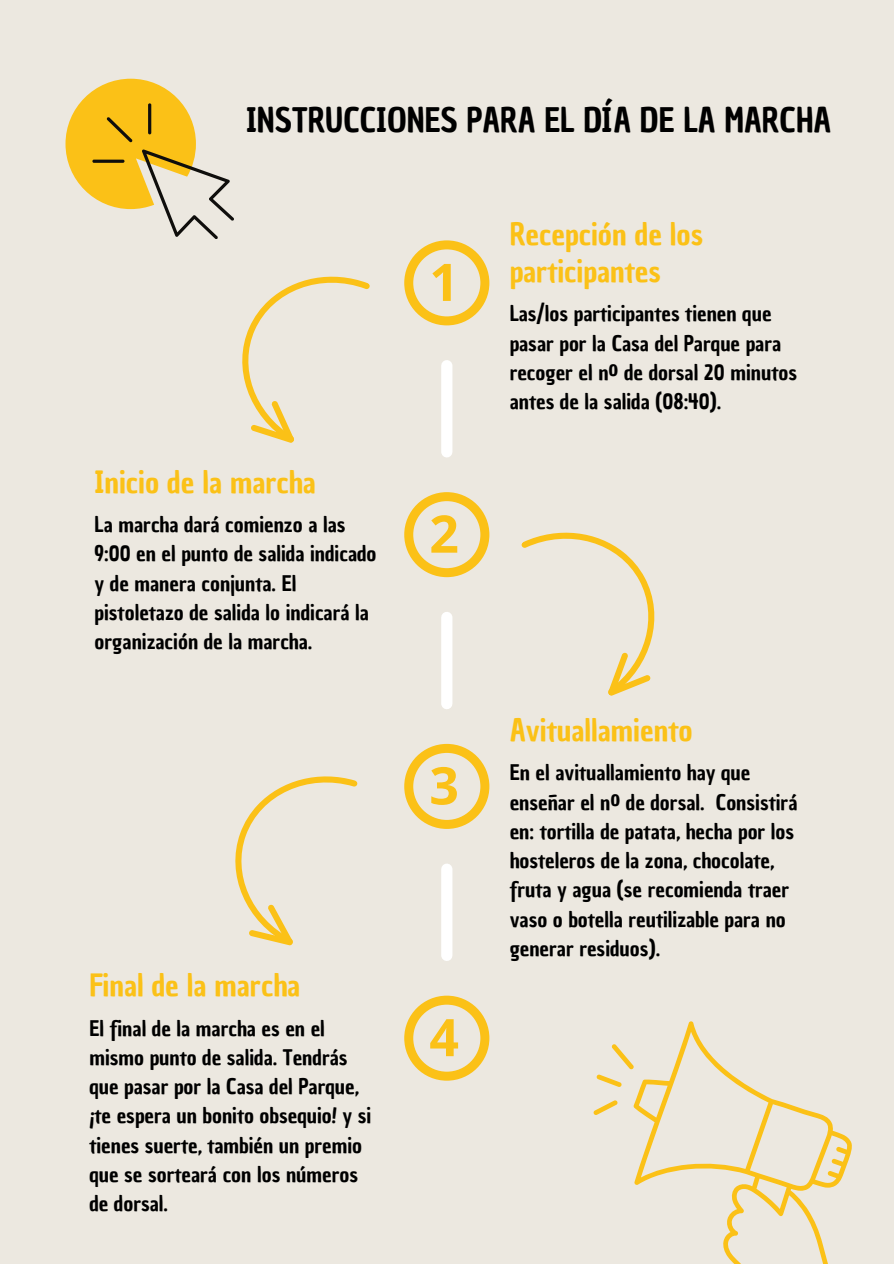
<style>
.page{position:relative;width:894px;height:1264px;background:#fff}
.page>*{position:absolute;margin:0;border:0;box-sizing:border-box;transform-origin:0 0}
.t1{font:700 51.75px "Open Sans";color:#fbc117}
.t2{font:33px "Chau Philomene One";color:#000}
.t3{font:30px/37.2px "Chau Philomene One";color:#fbc117}
.t4{font:21px/29.2px "Chau Philomene One";color:#000}
</style>
<div class="page">
<div style="left:0;top:0;width:893px;height:1263px;background:#ece8e0"></div>
<div style="left:441px;top:365px;width:11px;height:87px;background:#fff"></div>
<div style="left:441px;top:617px;width:11px;height:86px;background:#fff"></div>
<div style="left:441px;top:869px;width:11px;height:86px;background:#fff"></div>
<svg style="left:404px;top:744px;width:85px;height:85px"></svg>
<svg style="left:404px;top:995px;width:85px;height:85px"></svg>
<svg style="left:413px;top:240px;width:76px;height:85px"></svg>
<svg style="left:404px;top:492px;width:77px;height:85px"></svg>
<svg style="left:242px;top:257px;width:171px;height:186px"></svg>
<svg style="left:481px;top:509px;width:174px;height:187px"></svg>
<svg style="left:235px;top:776px;width:123px;height:170px"></svg>
<svg style="left:593px;top:1021px;width:259px;height:242px"></svg>
<svg style="left:65px;top:79px;width:169px;height:160px"></svg>
<h2 class="t2" style="left:246px;top:98px;width:586px">INSTRUCCIONES PARA EL DÍA DE LA MARCHA</h2>
<p class="t3" style="left:95px;top:463px;width:223px">Inicio de la marcha</p>
<h2 class="t4" style="left:95px;top:510px;width:283px">La marcha dará comienzo a las<br>9:00 en el punto de salida indicado y de manera conjunta. El pistoletazo de salida lo indicará la organización de la marcha.</h2>
<p class="t3" style="left:89px;top:966px;width:212px">Final de la marcha</p>
<p class="t4" style="left:89px;top:1013px;width:283px">El final de la marcha es en el mismo punto de salida. Tendrás que pasar por la Casa del Parque, ¡te espera un bonito obsequio! y si tienes suerte, también un premio que se sorteará con los números de dorsal.</p>
<h2 class="t1" style="left:429px;top:246px;width:31px">1</h2>
<p class="t1" style="left:429px;top:497px;width:31px">2</p>
<p class="t3" style="left:509px;top:215px;width:195px">Recepción de los participantes</p>
<p class="t4" style="left:509px;top:299px;width:289px">Las/los participantes tienen que pasar por la Casa del Parque para recoger el nº de dorsal 20 minutos antes de la salida (08:40).</p>
<p class="t1" style="left:429px;top:749px;width:31px">3</p>
<h1 class="t1" style="left:429px;top:1000px;width:31px">4</h1>
<p class="t3" style="left:509px;top:711px;width:184px">Avituallamiento</p>
<p class="t4" style="left:509px;top:758px;width:289px">En el avituallamiento hay que enseñar el nº de dorsal. Consistirá en: tortilla de patata, hecha por los hosteleros de la zona, chocolate, fruta y agua (se recomienda traer vaso o botella reutilizable para no generar residuos).</p>
</div>
